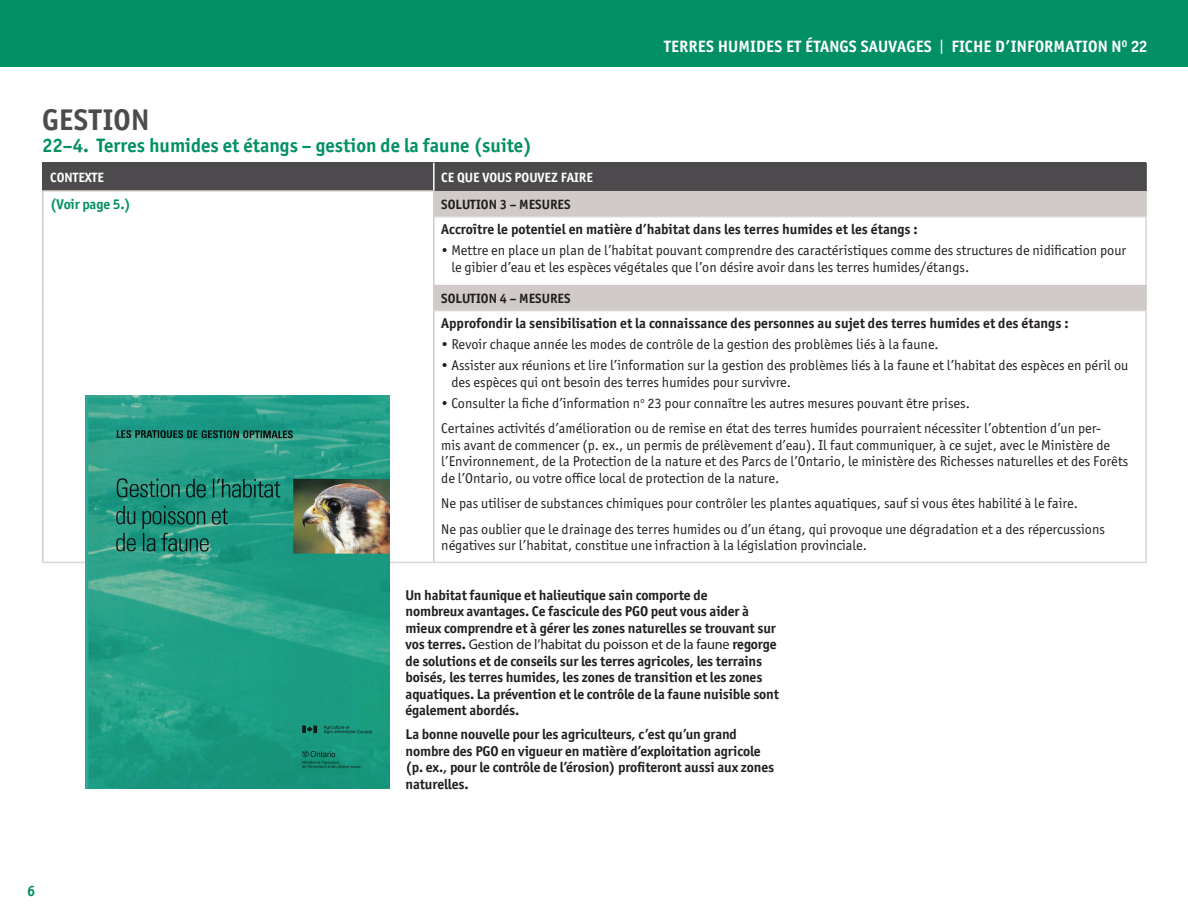
<style>
.page{position:relative;width:1188px;height:918px;background:#fff}
.page>*{position:absolute;margin:0;border:0;box-sizing:border-box;transform-origin:0 0}
.t1{font:700 30px "Officina Sans ITC Pro";letter-spacing:.01em;color:#4d4a4d}
.t2{font:700 19.5px "Officina Sans ITC Pro";color:#009063}
.t3{font:700 16.5px "Officina Sans ITC Pro";letter-spacing:.01em;color:#fff}
.t4{font:700 15px "Officina Sans ITC Pro";color:#009063}
.t5{font:14.25px/16.5px "Officina Sans ITC Pro";color:#231f20}
.t6{font:700 14.25px/16.5px "Officina Sans ITC Pro";letter-spacing:-.01em;color:#231f20}
.t7{font:14.25px "Myriad Pro";letter-spacing:-.01em;color:#231f20}
.t8{font:700 14.25px "Officina Sans ITC Pro";letter-spacing:-.01em;color:#009063}
.t9{font:700 13.5px "Officina Sans ITC Pro";color:#231f20}
.t10{font:700 13.5px "Officina Sans ITC Pro";color:#fff}
.s1{font-weight:400}
.s2{font-family:"Officina Sans ITC Pro";font-weight:700}
</style>
<div class="page">
<div style="left:0;top:0;width:1188px;height:68px;background:#009063"></div>
<div style="left:43px;top:163px;width:391px;height:28px;background:#4d4a4d"></div>
<div style="left:434px;top:163px;width:712px;height:28px;background:#4d4a4d"></div>
<svg style="left:435px;top:191px;width:710px;height:119px"></svg>
<hr style="left:433px;top:163px;width:2px;height:27px;background:#fff">
<hr style="left:1145px;top:163px;width:2px;height:28px;background:#4d4a4d">
<hr style="left:42px;top:192px;width:2px;height:25px;background:#d0cac8">
<hr style="left:42px;top:217px;width:2px;height:68px;background:#d0cac8">
<hr style="left:42px;top:285px;width:2px;height:26px;background:#d0cac8">
<hr style="left:42px;top:311px;width:2px;height:251px;background:#d0cac8">
<hr style="left:42px;top:190px;width:393px;height:2px;background:#dbd5d3">
<hr style="left:433px;top:192px;width:2px;height:25px;background:#d0cac8">
<hr style="left:1145px;top:191px;width:2px;height:25px;background:#d0cac8">
<hr style="left:433px;top:217px;width:2px;height:68px;background:#d0cac8">
<hr style="left:435px;top:216px;width:712px;height:1px;background:#dbd5d3">
<hr style="left:1145px;top:217px;width:2px;height:68px;background:#dbd5d3">
<hr style="left:433px;top:285px;width:2px;height:26px;background:#d0cac8">
<hr style="left:1145px;top:285px;width:2px;height:25px;background:#d0cac8">
<hr style="left:42px;top:562px;width:392px;height:1px;background:#dbd5d3">
<hr style="left:433px;top:311px;width:2px;height:251px;background:#d0cac8">
<hr style="left:435px;top:310px;width:712px;height:1px;background:#dbd5d3">
<hr style="left:1145px;top:311px;width:2px;height:251px;background:#dbd5d3">
<hr style="left:434px;top:562px;width:713px;height:1px;background:#dbd5d3">
<hr style="left:42px;top:163px;width:2px;height:27px;background:#4d4a4d">
<img style="left:86px;top:396px;width:304px;height:393px">
<p class="t3" style="left:664px;top:37px;width:485px">TERRES HUMIDES ET ÉTANGS SAUVAGES <span class="s1">|</span> FICHE D’INFORMATION N<sup>O</sup> 22</p>
<h1 class="t1" style="left:42px;top:101px;width:109px">GESTION</h1>
<h2 class="t2" style="left:42px;top:133px;width:492px">22–4. Terres humides et étangs – gestion de la faune (suite)</h2>
<p class="t10" style="left:50px;top:169px;width:55px">CONTEXTE</p>
<p class="t10" style="left:441px;top:169px;width:153px">CE QUE VOUS POUVEZ FAIRE</p>
<p class="t8" style="left:50px;top:195px;width:82px">(Voir page 5.)</p>
<p class="t9" style="left:441px;top:196px;width:131px">SOLUTION 3 – MESURES</p>
<p class="t6" style="left:441px;top:221px;width:478px">Accroître le potentiel en matière d’habitat dans les terres humides et les étangs :</p>
<p class="t5" style="left:451px;top:242px;width:676px;text-indent:-10px">• Mettre en place un plan de l’habitat pouvant comprendre des caractéristiques comme des structures de nidification pour le gibier d’eau et les espèces végétales que l’on désire avoir dans les terres humides/étangs.</p>
<p class="t9" style="left:441px;top:290px;width:131px">SOLUTION 4 – MESURES</p>
<p class="t6" style="left:441px;top:315px;width:629px">Approfondir la sensibilisation et la connaissance des personnes au sujet des terres humides et des étangs :</p>
<p class="t5" style="left:441px;top:336px;width:499px">• Revoir chaque année les modes de contrôle de la gestion des problèmes liés à la faune.</p>
<p class="t5" style="left:451px;top:357px;width:679px;text-indent:-10px">• Assister aux réunions et lire l’information sur la gestion des problèmes liés à la faune et l’habitat des espèces en péril ou des espèces qui ont besoin des terres humides pour survivre.</p>
<p class="t5" style="left:441px;top:390px;width:661px;line-height:25.5px">• Consulter la fiche d’information n<sup>o</sup> 23 pour connaître les autres mesures pouvant être prises.<br>Certaines activités d’amélioration ou de remise en état des terres humides pourraient nécessiter l’obtention d’un per-</p>
<p class="t5" style="left:441px;top:437px;width:689px">mis avant de commencer (p. ex., un permis de prélèvement d’eau). Il faut communiquer, à ce sujet, avec le Ministère de l’Environnement, de la Protection de la nature et des Parcs de l’Ontario, le ministère des Richesses naturelles et des Forêts de l’Ontario, ou votre office local de protection de la nature.</p>
<p class="t5" style="left:441px;top:491px;width:665px;line-height:25.5px">Ne pas utiliser de substances chimiques pour contrôler les plantes aquatiques, sauf si vous êtes habilité à le faire.<br>Ne pas oublier que le drainage des terres humides ou d’un étang, qui provoque une dégradation et a des répercussions</p>
<p class="t5" style="left:441px;top:537px;width:427px">négatives sur l’habitat, constitue une infraction à la législation provinciale.</p>
<p class="t6" style="left:406px;top:587px;width:372px">Un habitat faunique et halieutique sain comporte de<br>nombreux avantages. Ce fascicule des PGO peut vous aider à mieux comprendre et à gérer les zones naturelles se trouvant sur</p>
<p class="t7" style="left:406px;top:636px;width:373px"><span class="s2">vos terres.</span> Gestion de l’habitat du poisson et de la faune <span class="s2">regorge</span></p>
<p class="t6" style="left:406px;top:653px;width:375px">de solutions et de conseils sur les terres agricoles, les terrains boisés, les terres humides, les zones de transition et les zones aquatiques. La prévention et le contrôle de la faune nuisible sont également abordés.</p>
<p class="t6" style="left:406px;top:726px;width:370px">La bonne nouvelle pour les agriculteurs, c’est qu’un grand nombre des PGO en vigueur en matière d’exploitation agricole (p. ex., pour le contrôle de l’érosion) profiteront aussi aux zones naturelles.</p>
<p class="t4" style="left:27px;top:882px;width:10px">6</p>
</div>
